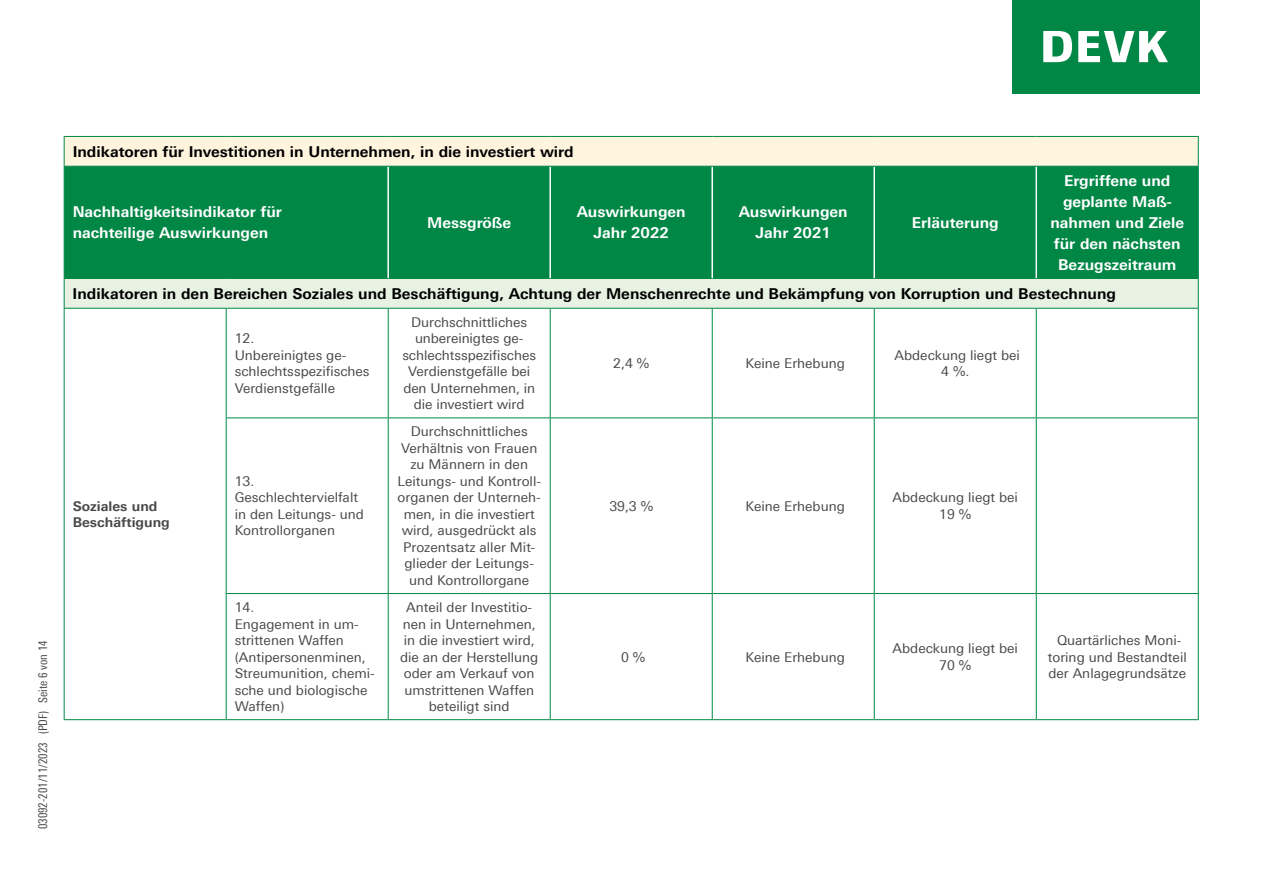
<style>
.page{position:relative;width:1263px;height:893px;background:#fff}
.page>*{position:absolute;margin:0;border:0;box-sizing:border-box;transform-origin:0 0}
.t1{font:700 15px/21px "Univers Next Pro";color:#fff;text-align:center}
.t2{font:700 15px "Univers Next Pro";color:#000}
.t3{font:13.5px/16.5px "Univers Next Pro";color:#494948;text-align:center}
.t4{font:700 13.5px/16.5px "Univers Next Pro";color:#494948}
.t5{font:condensed 12px "Univers Next Pro";color:#494948}
</style>
<div class="page">
<div style="left:1012px;top:0;width:187px;height:93px;background:#008746"></div>
<svg style="left:1043px;top:31px;width:29px;height:31px"></svg>
<svg style="left:1078px;top:31px;width:90px;height:31px"></svg>
<div style="left:64px;top:136px;width:1134px;height:30px;background:#fff4de"></div>
<div style="left:65px;top:167px;width:1133px;height:111px;background:#008746"></div>
<div style="left:64px;top:278px;width:1134px;height:30px;background:#e7f2e2"></div>
<svg style="left:551px;top:309px;width:647px;height:410px"></svg>
<hr style="left:387px;top:167px;width:2px;height:111px;background:#fff">
<hr style="left:549px;top:167px;width:2px;height:111px;background:#fff">
<hr style="left:711px;top:167px;width:2px;height:111px;background:#fff">
<hr style="left:873px;top:167px;width:2px;height:111px;background:#fff">
<hr style="left:1035px;top:167px;width:2px;height:111px;background:#fff">
<svg style="left:64px;top:137px;width:1px;height:29px"></svg>
<hr style="left:64px;top:136px;width:162px;height:1px;background:#008746">
<hr style="left:226px;top:136px;width:162px;height:1px;background:#008746">
<hr style="left:388px;top:136px;width:162px;height:1px;background:#008746">
<hr style="left:550px;top:136px;width:162px;height:1px;background:#008746">
<hr style="left:712px;top:136px;width:162px;height:1px;background:#008746">
<hr style="left:874px;top:136px;width:162px;height:1px;background:#008746">
<hr style="left:1036px;top:136px;width:163px;height:1px;background:#008746">
<hr style="left:64px;top:719px;width:162px;height:1px;background:#008746">
<hr style="left:226px;top:417px;width:162px;height:1px;background:#008746">
<hr style="left:226px;top:593px;width:162px;height:1px;background:#008746">
<hr style="left:226px;top:719px;width:162px;height:1px;background:#008746">
<hr style="left:388px;top:417px;width:162px;height:1px;background:#008746">
<hr style="left:550px;top:417px;width:162px;height:1px;background:#008746">
<hr style="left:712px;top:417px;width:162px;height:1px;background:#008746">
<hr style="left:874px;top:417px;width:162px;height:1px;background:#008746">
<hr style="left:388px;top:593px;width:162px;height:1px;background:#008746">
<hr style="left:550px;top:593px;width:162px;height:1px;background:#008746">
<hr style="left:712px;top:593px;width:162px;height:1px;background:#008746">
<hr style="left:874px;top:593px;width:162px;height:1px;background:#008746">
<hr style="left:388px;top:719px;width:162px;height:1px;background:#008746">
<hr style="left:550px;top:719px;width:162px;height:1px;background:#008746">
<hr style="left:712px;top:719px;width:162px;height:1px;background:#008746">
<hr style="left:874px;top:719px;width:162px;height:1px;background:#008746">
<hr style="left:1036px;top:417px;width:163px;height:1px;background:#008746">
<hr style="left:1036px;top:593px;width:163px;height:1px;background:#008746">
<hr style="left:1036px;top:719px;width:163px;height:1px;background:#008746">
<svg style="left:1198px;top:137px;width:1px;height:29px"></svg>
<hr style="left:64px;top:167px;width:1px;height:111px;background:#008746">
<svg style="left:64px;top:279px;width:1px;height:29px"></svg>
<hr style="left:64px;top:166px;width:162px;height:1px;background:#008746">
<hr style="left:226px;top:166px;width:162px;height:1px;background:#008746">
<hr style="left:388px;top:166px;width:162px;height:1px;background:#008746">
<hr style="left:550px;top:166px;width:162px;height:1px;background:#008746">
<hr style="left:712px;top:166px;width:162px;height:1px;background:#008746">
<hr style="left:874px;top:166px;width:162px;height:1px;background:#008746">
<hr style="left:1036px;top:166px;width:163px;height:1px;background:#008746">
<hr style="left:1198px;top:167px;width:1px;height:111px;background:#008746">
<svg style="left:1198px;top:279px;width:1px;height:29px"></svg>
<hr style="left:64px;top:278px;width:162px;height:1px;background:#008746">
<hr style="left:226px;top:278px;width:162px;height:1px;background:#008746">
<hr style="left:388px;top:278px;width:162px;height:1px;background:#008746">
<hr style="left:550px;top:278px;width:162px;height:1px;background:#008746">
<hr style="left:712px;top:278px;width:162px;height:1px;background:#008746">
<hr style="left:874px;top:278px;width:162px;height:1px;background:#008746">
<hr style="left:1036px;top:278px;width:163px;height:1px;background:#008746">
<hr style="left:64px;top:309px;width:1px;height:109px;background:#008746">
<hr style="left:64px;top:418px;width:1px;height:175px;background:#008746">
<hr style="left:64px;top:593px;width:1px;height:126px;background:#008746">
<hr style="left:64px;top:308px;width:162px;height:1px;background:#008746">
<hr style="left:226px;top:309px;width:1px;height:108px;background:#008746">
<hr style="left:226px;top:418px;width:1px;height:175px;background:#008746">
<hr style="left:226px;top:594px;width:1px;height:125px;background:#008746">
<hr style="left:226px;top:308px;width:162px;height:1px;background:#008746">
<hr style="left:388px;top:309px;width:1px;height:108px;background:#008746">
<hr style="left:388px;top:418px;width:1px;height:175px;background:#008746">
<hr style="left:388px;top:594px;width:1px;height:125px;background:#008746">
<hr style="left:388px;top:308px;width:162px;height:1px;background:#008746">
<hr style="left:550px;top:309px;width:1px;height:108px;background:#008746">
<hr style="left:550px;top:418px;width:1px;height:175px;background:#008746">
<hr style="left:550px;top:594px;width:1px;height:125px;background:#008746">
<hr style="left:712px;top:309px;width:1px;height:108px;background:#008746">
<hr style="left:874px;top:309px;width:1px;height:108px;background:#008746">
<hr style="left:1036px;top:309px;width:1px;height:108px;background:#008746">
<hr style="left:1198px;top:309px;width:1px;height:108px;background:#008746">
<hr style="left:712px;top:418px;width:1px;height:175px;background:#008746">
<hr style="left:874px;top:418px;width:1px;height:175px;background:#008746">
<hr style="left:1036px;top:418px;width:1px;height:175px;background:#008746">
<hr style="left:1198px;top:418px;width:1px;height:175px;background:#008746">
<hr style="left:712px;top:594px;width:1px;height:125px;background:#008746">
<hr style="left:874px;top:594px;width:1px;height:125px;background:#008746">
<hr style="left:1036px;top:594px;width:1px;height:125px;background:#008746">
<hr style="left:1198px;top:594px;width:1px;height:125px;background:#008746">
<hr style="left:550px;top:308px;width:162px;height:1px;background:#008746">
<hr style="left:712px;top:308px;width:162px;height:1px;background:#008746">
<hr style="left:874px;top:308px;width:162px;height:1px;background:#008746">
<hr style="left:1036px;top:308px;width:163px;height:1px;background:#008746">
<p class="t5" style="left:36px;top:829px;width:190px;rotate:-90deg">03092-201/11/2023 (PDF) Seite 6 von 14</p>
<p class="t2" style="left:73px;top:143px;width:502px">Indikatoren für Investitionen in Unternehmen, in die investiert wird</p>
<p class="t1" style="left:1050px;top:170px;width:135px">Ergriffene und geplante Maß&shy;nahmen und Ziele für den nächsten<br>Bezugszeitraum</p>
<p class="t2" style="left:73px;top:285px;width:1045px">Indikatoren in den Bereichen Soziales und Beschäftigung, Achtung der Menschenrechte und Bekämpfung von Korruption und Bestechnung</p>
<p class="t1" style="left:73px;top:202px;width:211px;text-align:left">Nachhaltigkeitsindikator für nachteilige Auswirkungen</p>
<p class="t1" style="left:427px;top:212px;width:86px">Messgröße</p>
<p class="t1" style="left:577px;top:202px;width:111px">Auswirkungen<br>Jahr 2022</p>
<p class="t1" style="left:739px;top:202px;width:111px">Auswirkungen<br>Jahr 2021</p>
<p class="t1" style="left:912px;top:212px;width:88px">Erläuterung</p>
<p class="t4" style="left:73px;top:498px;width:99px">Soziales und<br>Beschäftigung</p>
<p class="t3" style="left:235px;top:330px;width:136px;text-align:left">12.<br>Unbereinigtes ge&shy;schlechtsspezifisches<br>Verdienstgefälle</p>
<p class="t3" style="left:235px;top:473px;width:131px;text-align:left">13.<br>Geschlechtervielfalt in den Leitungs- und<br>Kontrollorganen</p>
<p class="t3" style="left:402px;top:314px;width:135px">Durchschnittliches unbereinigtes ge&shy;schlechtsspezifisches<br>Verdienstgefälle bei den Unternehmen, in die investiert wird</p>
<p class="t3" style="left:397px;top:423px;width:145px">Durchschnittliches<br>Verhältnis von Frauen zu Männern in den<br>Leitungs- und Kontroll&shy;organen der Unterneh&shy;men, in die investiert wird, ausgedrückt als<br>Prozentsatz aller Mit&shy;glieder der Leitungs&shy;und Kontrollorgane</p>
<p class="t3" style="left:235px;top:599px;width:142px;text-align:left">14.<br>Engagement in um&shy;strittenen Waffen (Antipersonenminen,<br>Streumunition, chemi&shy;sche und biologische<br>Waffen)</p>
<p class="t3" style="left:400px;top:599px;width:140px">Anteil der Investitio&shy;nen in Unternehmen, in die investiert wird, die an der Herstellung oder am Verkauf von umstrittenen Waffen beteiligt sind</p>
<p class="t3" style="left:613px;top:355px;width:37px">2,4 %</p>
<p class="t3" style="left:745px;top:355px;width:101px">Keine Erhebung</p>
<p class="t3" style="left:894px;top:347px;width:127px">Abdeckung liegt bei<br>4 %.</p>
<p class="t3" style="left:609px;top:498px;width:45px">39,3 %</p>
<p class="t3" style="left:745px;top:498px;width:101px">Keine Erhebung</p>
<p class="t3" style="left:892px;top:489px;width:127px">Abdeckung liegt bei<br>19 %</p>
<p class="t3" style="left:621px;top:648px;width:26px">0 %</p>
<p class="t3" style="left:745px;top:648px;width:101px">Keine Erhebung</p>
<p class="t3" style="left:892px;top:640px;width:127px">Abdeckung liegt bei<br>70 %</p>
<p class="t3" style="left:1048px;top:632px;width:141px">Quartärliches Moni&shy;toring und Bestandteil der Anlagegrundsätze</p>
</div>
